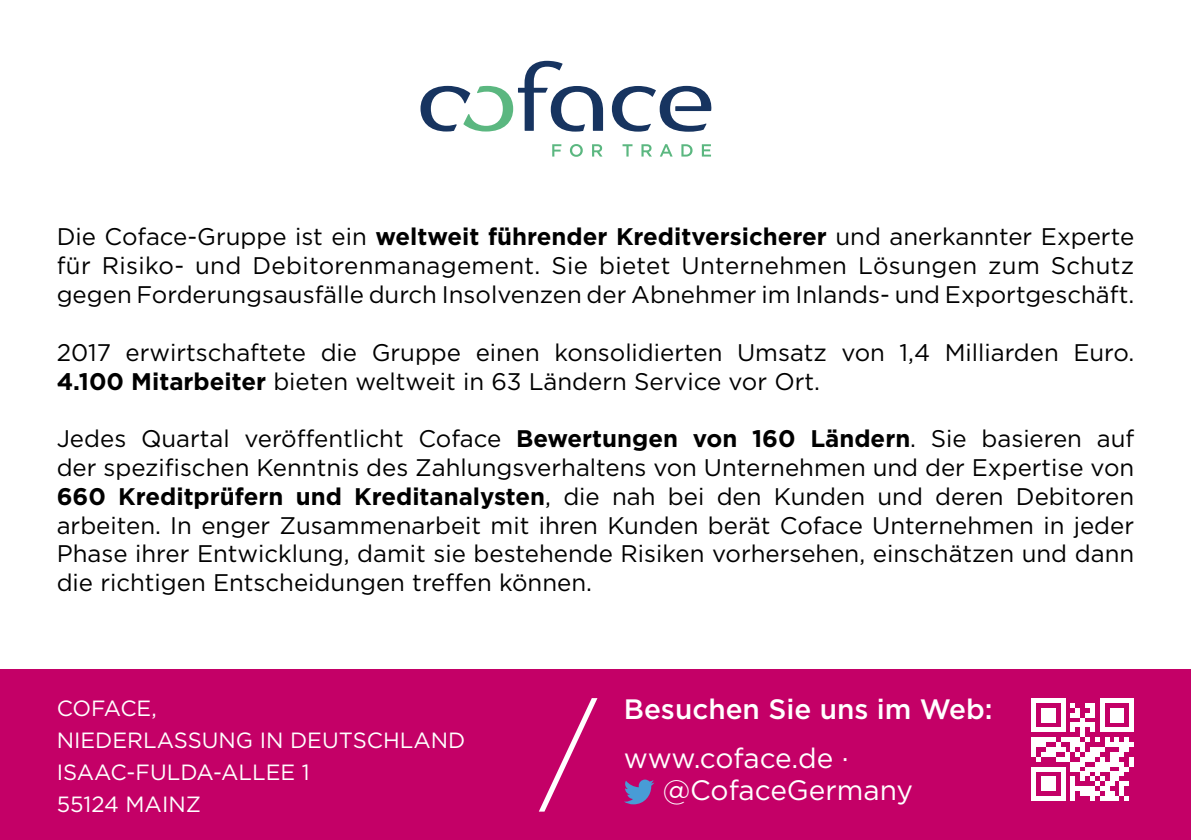
<style>
.page{position:relative;width:1191px;height:840px;background:#fff}
.page>*{position:absolute;margin:0;border:0;box-sizing:border-box;transform-origin:0 0}
.t1{font:28px/32px "Gotham";color:#fff}
.t2{font:500 28px "Gotham";color:#fff}
.t3{font:24px/28.8px "Gotham";color:#000;text-align:justify}
.t4{font:22px/32px "Gotham";color:#fff}
.s1{font-weight:700}
</style>
<div class="page">
<div style="left:0;top:669px;width:1191px;height:170px;background:#c40067"></div>
<svg style="left:624px;top:779px;width:30px;height:24px"></svg>
<svg style="left:539px;top:698px;width:58px;height:113px"></svg>
<svg style="left:1031px;top:698px;width:103px;height:102px"></svg>
<svg style="left:612px;top:86px;width:100px;height:46px"></svg>
<svg style="left:420px;top:61px;width:183px;height:70px"></svg>
<svg style="left:552px;top:144px;width:9px;height:12px"></svg>
<svg style="left:570px;top:144px;width:13px;height:13px"></svg>
<svg style="left:592px;top:144px;width:10px;height:12px"></svg>
<svg style="left:622px;top:144px;width:10px;height:12px"></svg>
<svg style="left:641px;top:144px;width:11px;height:12px"></svg>
<svg style="left:660px;top:144px;width:12px;height:12px"></svg>
<svg style="left:681px;top:144px;width:11px;height:12px"></svg>
<svg style="left:702px;top:144px;width:9px;height:12px"></svg>
<p class="t3" style="left:57px;top:222px;width:1079px">Die Coface-Gruppe ist ein <span class="s1">weltweit führender Kreditversicherer</span> und anerkannter Experte für Risiko- und Debitorenmanagement. Sie bietet Unternehmen Lösungen zum Schutz gegen Forderungsausfälle durch Insolvenzen der Abnehmer im Inlands- und Exportgeschäft.</p>
<p class="t3" style="left:57px;top:337px;width:1079px">2017 erwirtschaftete die Gruppe einen konsolidierten Umsatz von 1,4 Milliarden Euro.<br><span class="s1">4.100 Mitarbeiter</span> bieten weltweit in 63 Ländern Service vor Ort.</p>
<p class="t3" style="left:57px;top:423px;width:1079px">Jedes Quartal veröffentlicht Coface <span class="s1">Bewertungen von 160 Ländern</span>. Sie basieren auf der spezifischen Kenntnis des Zahlungsverhaltens von Unternehmen und der Expertise von <span class="s1">660 Kreditprüfern und Kreditanalysten</span>, die nah bei den Kunden und deren Debitoren arbeiten. In enger Zusammenarbeit mit ihren Kunden berät Coface Unternehmen in jeder Phase ihrer Entwicklung, damit sie bestehende Risiken vorhersehen, einschätzen und dann die richtigen Entscheidungen treffen können.</p>
<p class="t4" style="left:57px;top:691px;width:410px">COFACE,<br>NIEDERLASSUNG IN DEUTSCHLAND<br>ISAAC-FULDA-ALLEE 1<br>55124 MAINZ</p>
<p class="t2" style="left:624px;top:690px;width:370px">Besuchen Sie uns im Web:</p>
<p class="t1" style="left:663px;top:740px;width:252px;text-indent:-39px">www.coface.de · @CofaceGermany</p>
</div>
